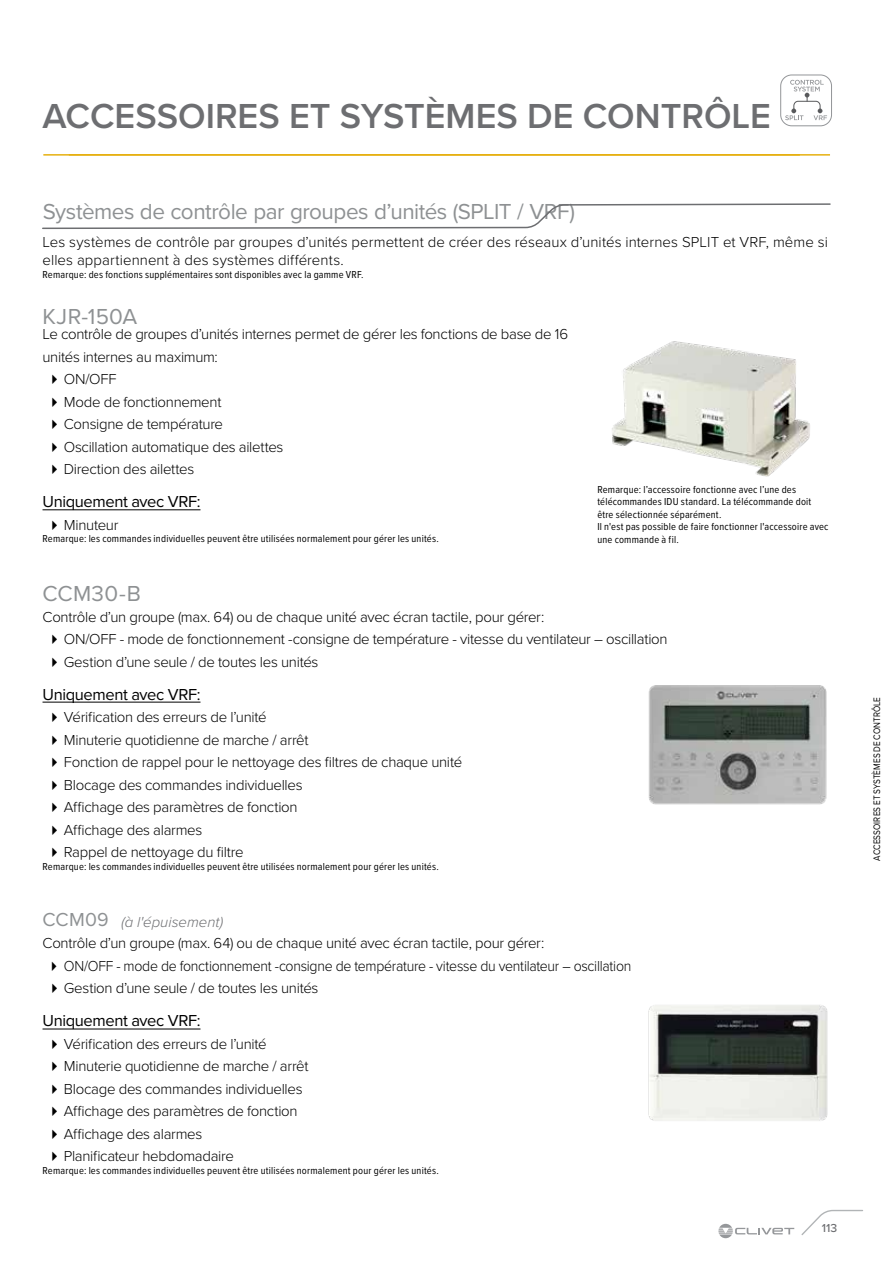
<style>
.page{position:relative;width:893px;height:1263px;background:#fff}
.page>*{position:absolute;margin:0;border:0;box-sizing:border-box;transform-origin:0 0}
.t1{font:600 36px "Proxima Nova";color:#6d6e71}
.t2{font:22.5px "Proxima Nova";letter-spacing:-.02em;color:#8e9193}
.t3{font:19.5px "Proxima Nova";letter-spacing:.01em;color:#8e9193}
.t4{font:16.5px "Proxima Nova";letter-spacing:-.02em;color:#000}
.t5{font:300 15px/22.5px "Proxima Nova";letter-spacing:-.02em;color:#000}
.t6{font:300 15px/18px "Proxima Nova";letter-spacing:.005em;color:#000}
.t7{font:italic 300 15px "Proxima Nova";color:#6d6e71}
.t8{font:500 12px "Proxima Nova";color:#6d6e71}
.t9{font:10.5px/12.6px "Proxima Nova Cond";letter-spacing:.02em;color:#000}
.t10{font:9.75px "Proxima Nova";letter-spacing:.005em;color:#000;scale:.84 1}
</style>
<div class="page">
<svg style="left:801px;top:1209px;width:62px;height:26px"></svg>
<svg style="left:718px;top:1224px;width:76px;height:14px"></svg>
<hr style="left:43px;top:509px;width:157px;height:1px;background:#000">
<hr style="left:43px;top:702px;width:157px;height:1px;background:#000">
<hr style="left:43px;top:1028px;width:157px;height:1px;background:#000">
<img style="left:612px;top:341px;width:198px;height:136px">
<img style="left:648px;top:685px;width:179px;height:120px">
<img style="left:648px;top:1005px;width:180px;height:116px">
<hr style="left:43px;top:154px;width:787px;height:2px;background:#e6b00f">
<svg style="left:42px;top:203px;width:789px;height:27px"></svg>
<div style="left:780px;top:75px;width:52px;height:51px;border:1px solid #939598;border-radius:11px"></div>
<svg style="left:785px;top:80px;width:42px;height:40px"></svg>
<h1 class="t1" style="left:43px;top:90px;width:730px">ACCESSOIRES ET SYSTÈMES DE CONTRÔLE</h1>
<h2 class="t2" style="left:43px;top:195px;width:534px">Systèmes de contrôle par groupes d’unités (SPLIT / VRF)</h2>
<p class="t6" style="left:43px;top:233px;width:787px">Les systèmes de contrôle par groupes d’unités permettent de créer des réseaux d’unités internes SPLIT et VRF, même si elles appartiennent à des systèmes différents.</p>
<p class="t9" style="left:43px;top:268px;width:323px">Remarque: des fonctions supplémentaires sont disponibles avec la gamme VRF.</p>
<h2 class="t2" style="left:43px;top:300px;width:96px">KJR-150A</h2>
<p class="t5" style="left:43px;top:322px;width:527px">Le contrôle de groupes d’unités internes permet de gérer les fonctions de base de 16</p>
<p class="t5" style="left:43px;top:345px;width:177px">unités internes au maximum:</p>
<p class="t5" style="left:64px;top:367px;width:54px">ON/OFF</p>
<p class="t5" style="left:64px;top:390px;width:159px">Mode de fonctionnement</p>
<p class="t5" style="left:64px;top:412px;width:161px">Consigne de température</p>
<p class="t5" style="left:64px;top:435px;width:221px">Oscillation automatique des ailettes</p>
<p class="t5" style="left:64px;top:457px;width:132px">Direction des ailettes</p>
<p class="t4" style="left:43px;top:489px;width:159px">Uniquement avec VRF:</p>
<p class="t5" style="left:64px;top:513px;width:56px">Minuteur</p>
<p class="t9" style="left:43px;top:532px;width:398px">Remarque: les commandes individuelles peuvent être utilisées normalement pour gérer les unités.</p>
<h2 class="t2" style="left:43px;top:576px;width:100px">CCM30-B</h2>
<p class="t9" style="left:597px;top:482px;width:233px">Remarque: l’accessoire fonctionne avec l’une des télécommandes IDU standard. La télécommande doit être sélectionnée séparément.<br>Il n'est pas possible de faire fonctionner l'accessoire avec une commande à fil.</p>
<p class="t5" style="left:64px;top:604px;width:605px;text-indent:-21px">Contrôle d’un groupe (max. 64) ou de chaque unité avec écran tactile, pour gérer:<br>ON/OFF - mode de fonctionnement -consigne de température - vitesse du ventilateur – oscillation<br>Gestion d’une seule / de toutes les unités</p>
<p class="t4" style="left:43px;top:682px;width:159px">Uniquement avec VRF:</p>
<p class="t5" style="left:64px;top:705px;width:400px">Vérification des erreurs de l’unité<br>Minuterie quotidienne de marche / arrêt<br>Fonction de rappel pour le nettoyage des filtres de chaque unité Blocage des commandes individuelles<br>Affichage des paramètres de fonction<br>Affichage des alarmes<br>Rappel de nettoyage du filtre</p>
<p class="t9" style="left:43px;top:859px;width:398px">Remarque: les commandes individuelles peuvent être utilisées normalement pour gérer les unités.</p>
<h3 class="t3" style="left:43px;top:904px;width:68px">CCM09</h3>
<p class="t7" style="left:122px;top:910px;width:103px">(à l'épuisement)</p>
<p class="t5" style="left:64px;top:931px;width:569px;text-indent:-21px">Contrôle d’un groupe (max. 64) ou de chaque unité avec écran tactile, pour gérer:<br>ON/OFF - mode de fonctionnement -consigne de température - vitesse du ventilateur – oscillation<br>Gestion d’une seule / de toutes les unités</p>
<p class="t4" style="left:43px;top:1008px;width:159px">Uniquement avec VRF:</p>
<p class="t5" style="left:64px;top:1032px;width:246px">Vérification des erreurs de l’unité Minuterie quotidienne de marche / arrêt Blocage des commandes individuelles Affichage des paramètres de fonction Affichage des alarmes<br>Planificateur hebdomadaire</p>
<p class="t9" style="left:43px;top:1164px;width:398px">Remarque: les commandes individuelles peuvent être utilisées normalement pour gérer les unités.</p>
<p class="t8" style="left:822px;top:1219px;width:17px">113</p>
<p class="t10" style="left:870px;top:860px;width:196px;rotate:-90deg">ACCESSOIRES ET SYSTÈMES DE CONTRÔLE</p>
</div>
